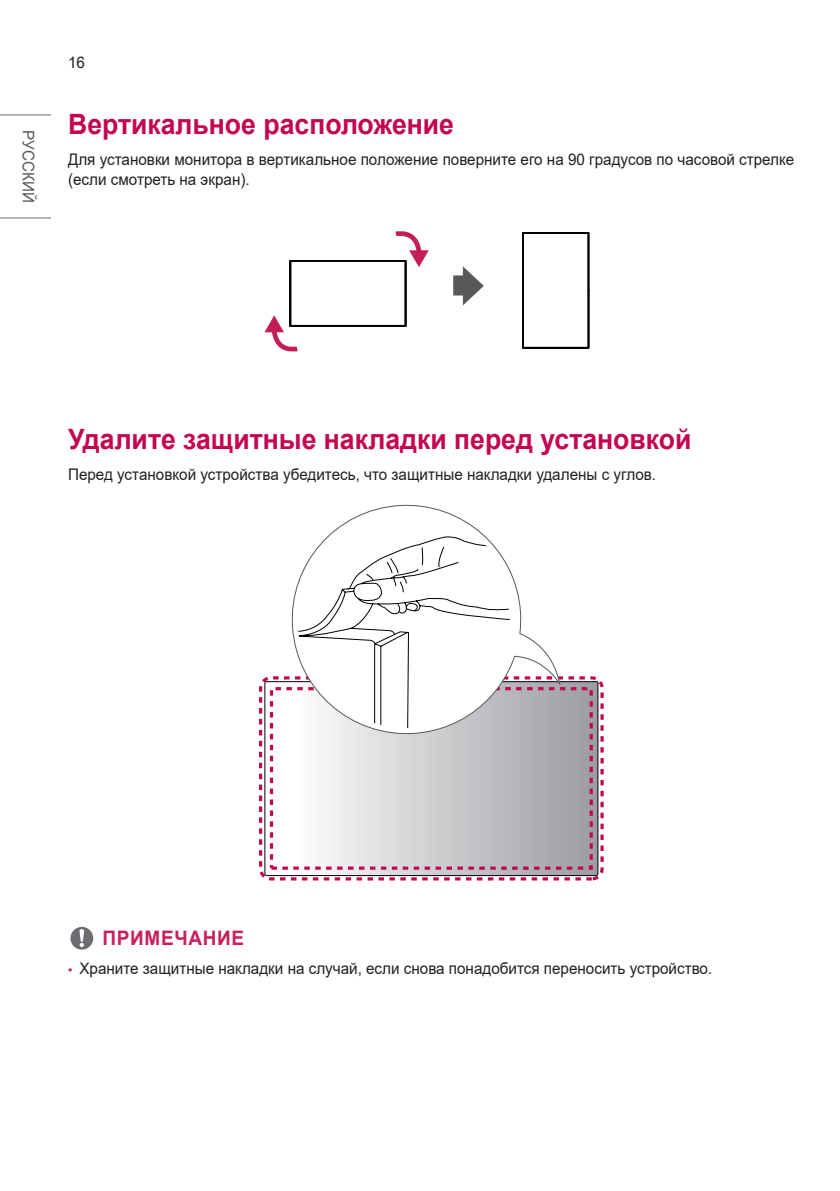
<style>
.page{position:relative;width:840px;height:1191px;background:#fff}
.page>*{position:absolute;margin:0;border:0;box-sizing:border-box;transform-origin:0 0}
.Title2{font:700 28px "Arial";color:#c30552;scale:.95 1}
.Warning{font:700 20px "Arial";letter-spacing:.035em;color:#c8205d;scale:.95 1}
.Body{font:16px/20px "Arial";color:#231f20;scale:.95 1}
.t1{font:16px "Arial";color:#57585a;scale:.95 1}
.s1{font-family:"LG Smart";color:#c8205d}
</style>
<div class="page">
<hr style="left:0;top:217px;width:51px;height:1px;background:#6c6d70">
<hr style="left:0;top:114px;width:51px;height:1px;background:#6c6d70">
<svg style="left:453px;top:266px;width:30px;height:39px"></svg>
<hr style="left:289px;top:261px;width:1px;height:65px;background:#000">
<hr style="left:290px;top:261px;width:1px;height:64px;background:#000">
<hr style="left:290px;top:326px;width:115px;height:1px;background:#000">
<hr style="left:291px;top:325px;width:113px;height:1px;background:#000">
<hr style="left:291px;top:261px;width:113px;height:1px;background:#000">
<hr style="left:290px;top:260px;width:115px;height:1px;background:#000">
<hr style="left:404px;top:261px;width:1px;height:64px;background:#000">
<hr style="left:405px;top:261px;width:1px;height:65px;background:#000">
<hr style="left:522px;top:348px;width:66px;height:1px;background:#000">
<hr style="left:523px;top:347px;width:64px;height:1px;background:#000">
<hr style="left:588px;top:233px;width:1px;height:115px;background:#000">
<hr style="left:587px;top:233px;width:1px;height:114px;background:#000">
<hr style="left:522px;top:233px;width:1px;height:115px;background:#000">
<hr style="left:523px;top:233px;width:64px;height:1px;background:#000">
<hr style="left:522px;top:232px;width:66px;height:1px;background:#000">
<svg style="left:395px;top:231px;width:33px;height:36px"></svg>
<svg style="left:264px;top:315px;width:33px;height:36px"></svg>
<svg style="left:259px;top:676px;width:344px;height:204px"></svg>
<svg style="left:287px;top:505px;width:273px;height:232px"></svg>
<svg style="left:297px;top:536px;width:213px;height:192px"></svg>
<svg style="left:350px;top:627px;width:45px;height:8px"></svg>
<svg style="left:70px;top:927px;width:23px;height:22px"></svg>
<p class="t1" style="left:39px;top:130px;width:77px;rotate:90deg">РУССКИЙ</p>
<p class="Body" style="left:68px;top:53px;width:19px">16</p>
<p class="Title2" style="left:68px;top:104px;width:407px">Вертикальное расположение</p>
<p class="Body" style="left:68px;top:149px;width:765px">Для установки монитора в вертикальное положение поверните его на 90 градусов по часовой стрелке (если смотреть на экран).</p>
<p class="Title2" style="left:68px;top:419px;width:657px">Удалите защитные накладки перед установкой</p>
<p class="Body" style="left:68px;top:464px;width:620px">Перед установкой устройства убедитесь, что защитные накладки удалены с углов.</p>
<p class="Warning" style="left:102px;top:924px;width:151px">ПРИМЕЧАНИЕ</p>
<p class="Body" style="left:68px;top:958px;width:679px"><span class="s1">•</span> Храните защитные накладки на случай, если снова понадобится переносить устройство.</p>
</div>
